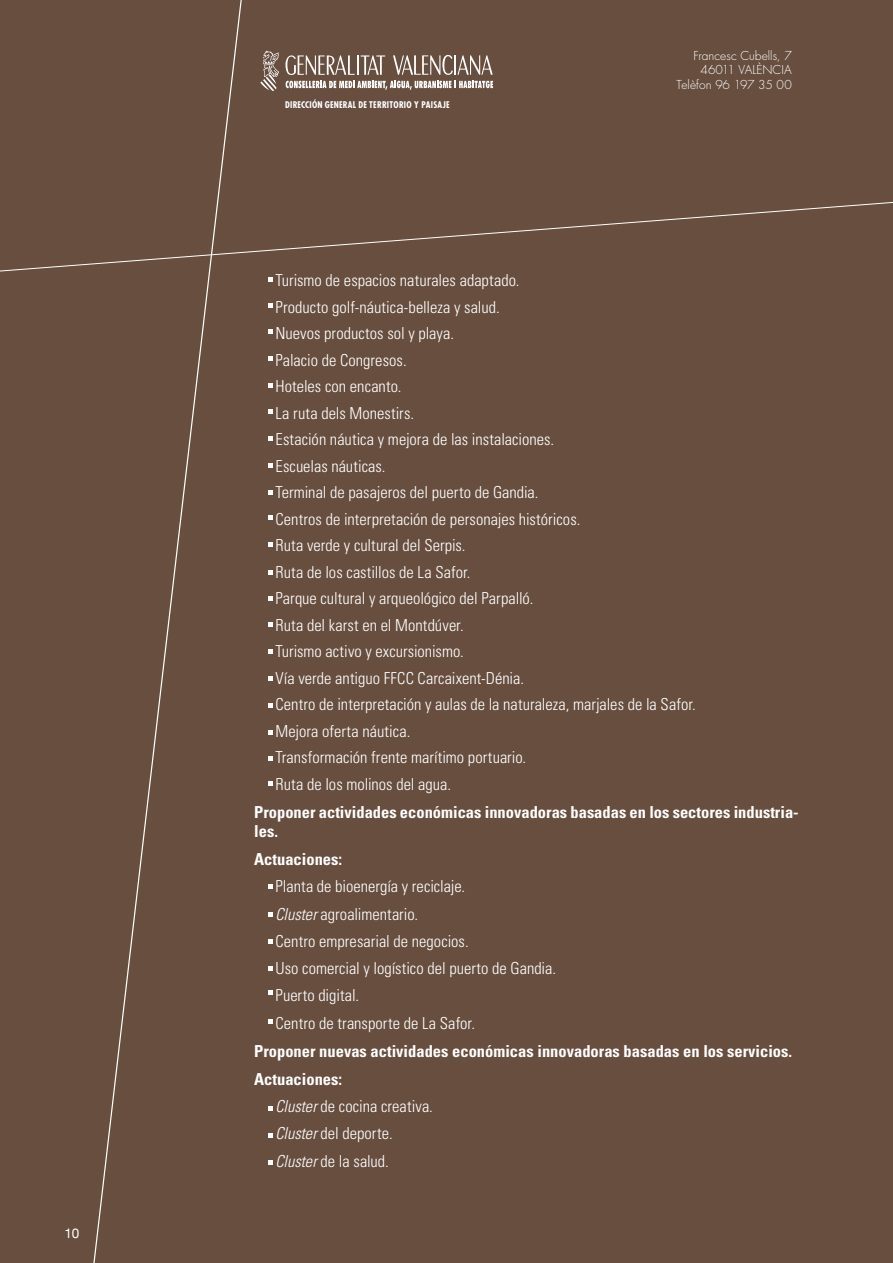
<style>
.page{position:relative;width:893px;height:1263px;background:#674e3f}
.page>*{position:absolute;margin:0;border:0;box-sizing:border-box;transform-origin:0 0}
._02_Areas_TXT_3_tabu{font:300 condensed 16.5px "Univers";color:#fff}
._02_Areas_TXT{font:700 condensed 16.5px/19.5px "Univers";color:#fff}
.t1{font:13.5px "Helvetica Neue";color:#fff}
.t2{font:300 12px/14.4px "Futura";letter-spacing:.005em;color:#fff;text-align:right}
.t3{font:700 condensed 9px "Futura";letter-spacing:.025em;color:#fff}
.s1{font-style:italic}
</style>
<div class="page">
<svg style="left:93px;top:0;width:149px;height:1263px"></svg>
<svg style="left:0;top:202px;width:892px;height:71px"></svg>
<svg style="left:260px;top:51px;width:19px;height:40px"></svg>
<svg style="left:285px;top:55px;width:208px;height:35px"></svg>
<svg style="left:268px;top:991px;width:4px;height:4px"></svg>
<svg style="left:268px;top:1019px;width:4px;height:4px"></svg>
<svg style="left:268px;top:885px;width:4px;height:4px"></svg>
<svg style="left:268px;top:912px;width:4px;height:5px"></svg>
<svg style="left:268px;top:277px;width:4px;height:5px"></svg>
<svg style="left:268px;top:304px;width:4px;height:4px"></svg>
<svg style="left:268px;top:329px;width:4px;height:4px"></svg>
<svg style="left:268px;top:357px;width:4px;height:4px"></svg>
<svg style="left:268px;top:383px;width:4px;height:5px"></svg>
<svg style="left:268px;top:410px;width:4px;height:4px"></svg>
<svg style="left:268px;top:516px;width:4px;height:4px"></svg>
<svg style="left:268px;top:542px;width:4px;height:5px"></svg>
<svg style="left:268px;top:570px;width:4px;height:4px"></svg>
<svg style="left:268px;top:596px;width:4px;height:4px"></svg>
<svg style="left:268px;top:623px;width:4px;height:4px"></svg>
<svg style="left:268px;top:940px;width:4px;height:4px"></svg>
<svg style="left:268px;top:967px;width:4px;height:4px"></svg>
<svg style="left:268px;top:1107px;width:4px;height:4px"></svg>
<svg style="left:268px;top:436px;width:4px;height:4px"></svg>
<svg style="left:268px;top:464px;width:4px;height:4px"></svg>
<svg style="left:268px;top:490px;width:4px;height:5px"></svg>
<svg style="left:268px;top:649px;width:4px;height:4px"></svg>
<svg style="left:268px;top:1134px;width:4px;height:4px"></svg>
<svg style="left:268px;top:676px;width:4px;height:4px"></svg>
<svg style="left:268px;top:703px;width:4px;height:4px"></svg>
<svg style="left:268px;top:1160px;width:4px;height:4px"></svg>
<svg style="left:268px;top:730px;width:4px;height:4px"></svg>
<svg style="left:268px;top:756px;width:4px;height:4px"></svg>
<svg style="left:268px;top:781px;width:4px;height:4px"></svg>
<p class="t1" style="left:64px;top:1225px;width:17px">10</p>
<p class="t3" style="left:285px;top:99px;width:166px">DIRECCIÓN GENERAL DE TERRITORIO Y PAISAJE</p>
<p class="t2" style="left:677px;top:49px;width:117px">Francesc Cubells, 7<br>46011 Valènc ia<br>Telèfon 96 197 35 00</p>
<p class="_02_Areas_TXT_3_tabu" style="left:275px;top:270px;width:246px">Turismo de espacios naturales adaptado.</p>
<p class="_02_Areas_TXT_3_tabu" style="left:275px;top:297px;width:226px">Producto golf-náutica-belleza y salud.</p>
<p class="_02_Areas_TXT_3_tabu" style="left:275px;top:323px;width:180px">Nuevos productos sol y playa.</p>
<p class="_02_Areas_TXT_3_tabu" style="left:275px;top:350px;width:133px">Palacio de Congresos.</p>
<p class="_02_Areas_TXT_3_tabu" style="left:275px;top:376px;width:128px">Hoteles con encanto.</p>
<p class="_02_Areas_TXT_3_tabu" style="left:275px;top:403px;width:140px">La ruta dels Monestirs.</p>
<p class="_02_Areas_TXT_3_tabu" style="left:275px;top:429px;width:280px">Estación náutica y mejora de las instalaciones.</p>
<p class="_02_Areas_TXT_3_tabu" style="left:275px;top:456px;width:112px">Escuelas náuticas.</p>
<p class="_02_Areas_TXT_3_tabu" style="left:275px;top:482px;width:264px">Terminal de pasajeros del puerto de Gandia.</p>
<p class="_02_Areas_TXT_3_tabu" style="left:275px;top:509px;width:306px">Centros de interpretación de personajes históricos.</p>
<p class="_02_Areas_TXT_3_tabu" style="left:275px;top:535px;width:192px">Ruta verde y cultural del Serpis.</p>
<p class="_02_Areas_TXT_3_tabu" style="left:275px;top:562px;width:197px">Ruta de los castillos de La Safor.</p>
<p class="_02_Areas_TXT_3_tabu" style="left:275px;top:588px;width:259px">Parque cultural y arqueológico del Parpalló.</p>
<p class="_02_Areas_TXT_3_tabu" style="left:275px;top:615px;width:190px">Ruta del karst en el Montdúver.</p>
<p class="_02_Areas_TXT_3_tabu" style="left:275px;top:641px;width:190px">Turismo activo y excursionismo.</p>
<p class="_02_Areas_TXT_3_tabu" style="left:275px;top:668px;width:250px">Vía verde antiguo FFCC Carcaixent-Dénia.</p>
<p class="_02_Areas_TXT_3_tabu" style="left:275px;top:694px;width:422px">Centro de interpretación y aulas de la naturaleza, marjales de la Safor.</p>
<p class="_02_Areas_TXT_3_tabu" style="left:275px;top:721px;width:136px">Mejora oferta náutica.</p>
<p class="_02_Areas_TXT_3_tabu" style="left:275px;top:747px;width:252px">Transformación frente marítimo portuario.</p>
<p class="_02_Areas_TXT_3_tabu" style="left:275px;top:774px;width:177px">Ruta de los molinos del agua.</p>
<p class="_02_Areas_TXT" style="left:254px;top:802px;width:546px">Proponer actividades económicas innovadoras basadas en los sectores industria&shy;les.</p>
<p class="_02_Areas_TXT" style="left:254px;top:849px;width:89px">Actuaciones:</p>
<p class="_02_Areas_TXT_3_tabu" style="left:275px;top:877px;width:191px">Planta de bioenergía y reciclaje.</p>
<p class="_02_Areas_TXT_3_tabu" style="left:275px;top:904px;width:144px"><span class="s1">Cluster</span> agroalimentario.</p>
<p class="_02_Areas_TXT_3_tabu" style="left:275px;top:931px;width:195px">Centro empresarial de negocios.</p>
<p class="_02_Areas_TXT_3_tabu" style="left:275px;top:958px;width:282px">Uso comercial y logístico del puerto de Gandia.</p>
<p class="_02_Areas_TXT_3_tabu" style="left:275px;top:986px;width:85px">Puerto digital.</p>
<p class="_02_Areas_TXT_3_tabu" style="left:275px;top:1013px;width:201px">Centro de transporte de La Safor.</p>
<p class="_02_Areas_TXT" style="left:254px;top:1041px;width:539px">Proponer nuevas actividades económicas innovadoras basadas en los servicios.</p>
<p class="_02_Areas_TXT" style="left:254px;top:1069px;width:89px">Actuaciones:</p>
<p class="_02_Areas_TXT_3_tabu" style="left:275px;top:1096px;width:159px"><span class="s1">Cluster</span> de cocina creativa.</p>
<p class="_02_Areas_TXT_3_tabu" style="left:275px;top:1123px;width:119px"><span class="s1">Cluster</span> del deporte.</p>
<p class="_02_Areas_TXT_3_tabu" style="left:275px;top:1151px;width:115px"><span class="s1">Cluster</span> de la salud.</p>
</div>
